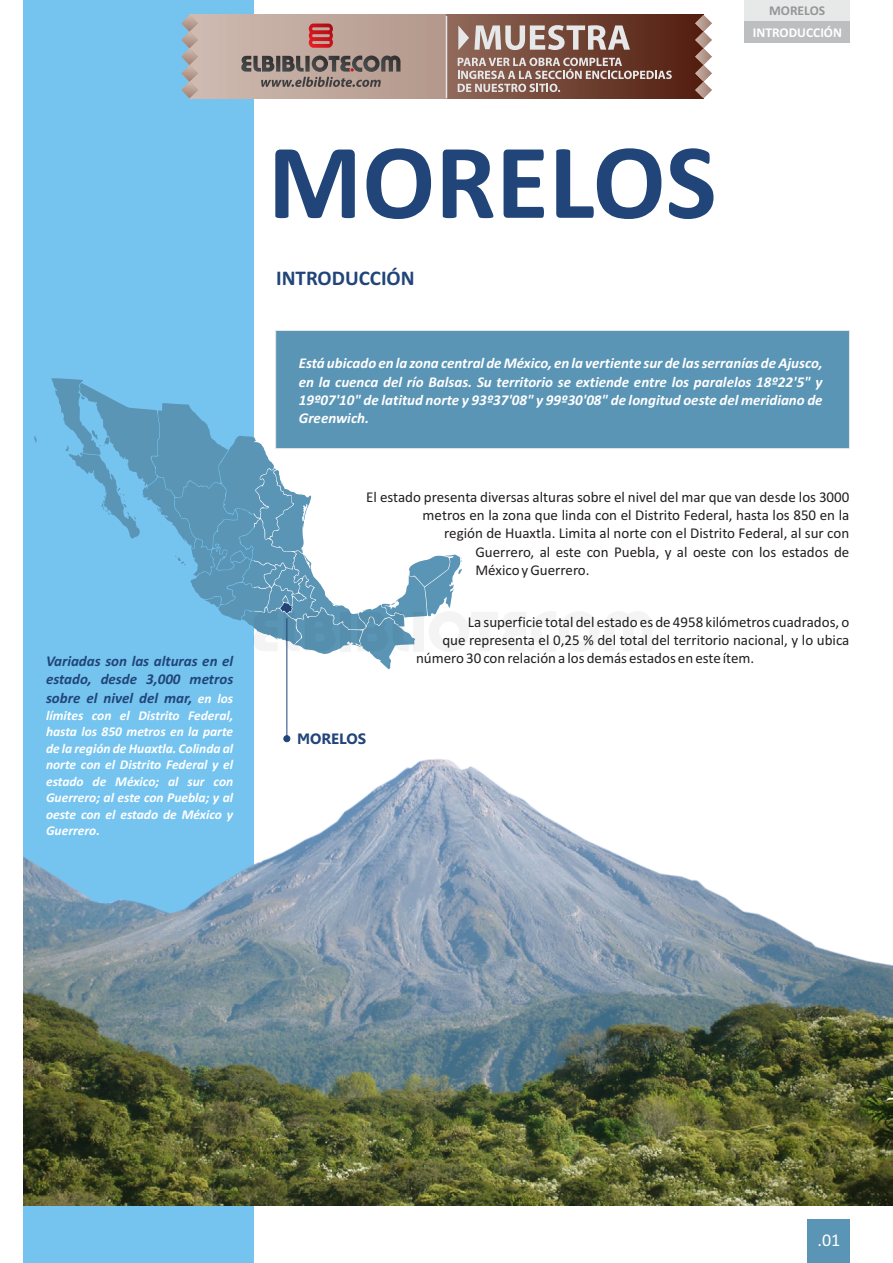
<style>
.page{position:relative;width:893px;height:1263px;background:#fff}
.page>*{position:absolute;margin:0;border:0;box-sizing:border-box;transform-origin:0 0}
.t1{font:700 108px "Calibri";color:#214578}
.t2{font:700 21px "Calibri";color:#214578}
.t3{font:18px "Calibri";color:#fff}
.t4{font:15px "Calibri";color:#231f20}
.t5{font:italic 700 15px/18.3px "Calibri";color:#fff;text-align:justify}
.t6{font:italic 700 15px/18.3px "Calibri";color:#214578;text-align:justify}
.t7{font:700 15px "Gisha";color:#214578}
.t8{font:italic 700 13.5px/16.5px "Calibri";color:#fff;text-align:justify}
.t9{font:700 13.5px "Calibri";color:#fff}
.t10{font:700 13.5px "Calibri";color:#949698}
.s1{font-size:13.5px;color:#fff}
</style>
<div class="page">
<div style="left:275px;top:330px;width:575px;height:119px;background:#5a95b6;border:1px solid #e7e8e8"></div>
<div style="left:807px;top:1219px;width:43px;height:44px;background:#5a95b6"></div>
<div style="left:744px;top:0;width:106px;height:21px;background:#e7e8e8"></div>
<div style="left:744px;top:21px;width:106px;height:21px;background:#bcbec0"></div>
<div style="left:23px;top:0;width:231px;height:1263px;background:#75c4f0"></div>
<svg style="left:34px;top:436px;width:3px;height:7px"></svg>
<img style="left:23px;top:759px;width:870px;height:447px">
<hr style="left:286px;top:618px;width:1px;height:119px;background:#214578">
<div style="left:283px;top:735px;width:7px;height:7px;background:#214578;border:1px solid #214578;border-radius:50%"></div>
<svg style="left:198px;top:15px;width:248px;height:83px;background:#c0a89d"></svg>
<svg style="left:51px;top:378px;width:601px;height:291px"></svg>
<div style="left:446px;top:15px;width:257px;height:83px;background:linear-gradient(to right,#916b5c,#521d0e)"></div>
<svg style="left:181px;top:15px;width:17px;height:83px"></svg>
<svg style="left:695px;top:15px;width:17px;height:83px"></svg>
<svg style="left:309px;top:24px;width:24px;height:24px"></svg>
<svg style="left:240px;top:56px;width:160px;height:31px;background:#8b7c76"></svg>
<svg style="left:458px;top:58px;width:214px;height:34px;background:#8f6e63"></svg>
<svg style="left:458px;top:25px;width:172px;height:25px;background:#ad9790"></svg>
<hr style="left:446px;top:16px;width:1px;height:82px;background:#e6e7e9">
<p class="t10" style="left:769px;top:5px;width:58px">MORELOS</p>
<p class="t9" style="left:753px;top:27px;width:91px">INTRODUCCIÓN</p>
<p class="t6" style="left:46px;top:653px;width:189px">Variadas son las alturas en el estado, desde 3,000 metros sobre el nivel del mar, <span class="s1">en los</span></p>
<p class="t8" style="left:46px;top:708px;width:189px">límites con el Distrito Federal, hasta los 850 metros en la parte de la región de Huaxtla. Colinda al norte con el Distrito Federal y el estado de México; al sur con Guerrero; al este con Puebla; y al oeste con el estado de México y Guerrero.</p>
<h1 class="t1" style="left:268px;top:137px;width:450px">MORELOS</h1>
<h2 class="t2" style="left:276px;top:269px;width:140px">INTRODUCCIÓN</h2>
<p class="t5" style="left:299px;top:355px;width:525px">Está ubicado en la zona central de México, en la vertiente sur de las serranías de Ajusco, en la cuenca del río Balsas. Su territorio se extiende entre los paralelos 18º22'5" y 19º07'10" de latitud norte y 93º37'08" y 99º30'08" de longitud oeste del meridiano de Greenwich.</p>
<p class="t4" style="left:366px;top:490px;width:485px">El estado presenta diversas alturas sobre el nivel del mar que van desde los 3000</p>
<p class="t4" style="left:423px;top:509px;width:428px">metros en la zona que linda con el Distrito Federal, hasta los 850 en la</p>
<p class="t4" style="left:444px;top:527px;width:407px">región de Huaxtla. Limita al norte con el Distrito Federal, al sur con</p>
<p class="t4" style="left:475px;top:545px;width:375px">Guerrero, al este con Puebla, y al oeste con los estados de</p>
<p class="t4" style="left:475px;top:564px;width:116px">México y Guerrero.</p>
<p class="t4" style="left:468px;top:615px;width:383px">La superficie total del estado es de 4958 kilómetros cuadrados, o</p>
<p class="t4" style="left:442px;top:634px;width:409px">que representa el 0,25 % del total del territorio nacional, y lo ubica</p>
<p class="t4" style="left:416px;top:652px;width:340px">número 30 con relación a los demás estados en este ítem.</p>
<p class="t7" style="left:297px;top:733px;width:71px">MORELOS</p>
<p class="t3" style="left:818px;top:1233px;width:24px">.01</p>
</div>
